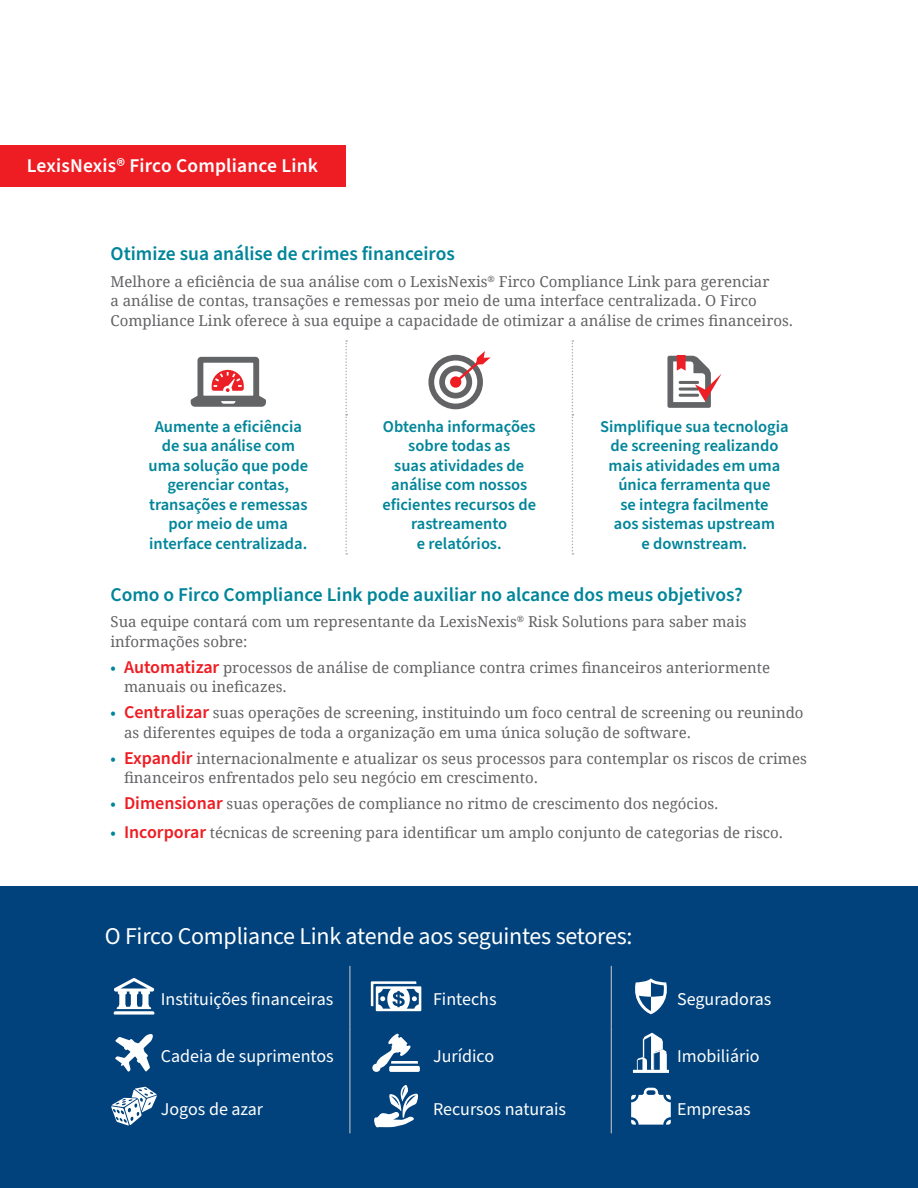
<style>
.page{position:relative;width:918px;height:1188px;background:#fff}
.page>*{position:absolute;margin:0;border:0;box-sizing:border-box;transform-origin:0 0}
.Content_-_Subhead_co{font:24px "Source Sans Pro";letter-spacing:-.01em;color:#fff}
.Content_-_Subhead_co-2{font:600 19.5px "Source Sans Pro";color:#008599}
.DESCRIPTOR_FLAG_-_RI{font:600 19.5px "Source Sans Pro";letter-spacing:.01em;color:#fff}
.Footer_Title_-_Left{font:18px "Source Sans Pro";color:#fff}
.Content_-_1_Column{font:600 16.5px/19.5px "Source Sans Pro";color:#008599;text-align:center}
.Content_-_1_Column-2{font:15px/19.5px "Droid Serif";color:#636366}
.s1{font-family:"Source Sans Pro";font-weight:600;font-size:16.5px;color:#008599}
.s2{font-family:"Source Sans Pro";font-weight:600;font-size:18px;color:#ee1d23}
</style>
<div class="page">
<div style="left:0;top:887px;width:918px;height:301px;background:#01427c"></div>
<hr style="left:611px;top:966px;width:1px;height:61px;background:#c7c7c6">
<hr style="left:611px;top:1027px;width:1px;height:52px;background:#c7c7c6">
<hr style="left:611px;top:1079px;width:1px;height:54px;background:#c7c7c6">
<hr style="left:349px;top:966px;width:1px;height:61px;background:#c7c7c6">
<hr style="left:349px;top:1027px;width:1px;height:52px;background:#c7c7c6">
<hr style="left:349px;top:1079px;width:1px;height:54px;background:#c7c7c6">
<svg style="left:114px;top:978px;width:40px;height:37px"></svg>
<svg style="left:371px;top:981px;width:50px;height:30px"></svg>
<svg style="left:635px;top:978px;width:32px;height:36px"></svg>
<svg style="left:115px;top:1034px;width:38px;height:38px"></svg>
<svg style="left:372px;top:1034px;width:46px;height:38px"></svg>
<div style="left:389px;top:1066px;width:31px;height:6px;background:#fff;border-radius:2px"></div>
<svg style="left:633px;top:1033px;width:36px;height:40px"></svg>
<svg style="left:111px;top:1087px;width:46px;height:39px"></svg>
<svg style="left:374px;top:1085px;width:44px;height:42px"></svg>
<svg style="left:631px;top:1088px;width:40px;height:37px"></svg>
<div style="left:0;top:145px;width:345px;height:41px;background:#ee1d23"></div>
<svg style="left:345px;top:340px;width:2px;height:215px"></svg>
<svg style="left:572px;top:340px;width:1px;height:215px"></svg>
<svg style="left:191px;top:357px;width:75px;height:50px"></svg>
<div style="left:428px;top:355px;width:55px;height:54px;border:6px solid #636366;border-radius:50%"></div>
<div style="left:439px;top:366px;width:33px;height:33px;border:6px solid #636366;border-radius:50%"></div>
<div style="left:450px;top:376px;width:11px;height:12px;background:#ee1d23;border-radius:50%"></div>
<svg style="left:455px;top:351px;width:36px;height:32px"></svg>
<svg style="left:667px;top:355px;width:54px;height:53px"></svg>
<p class="DESCRIPTOR_FLAG_-_RI" style="left:27px;top:152px;width:293px">LexisNexis® Firco Compliance Link</p>
<p class="Content_-_Subhead_co-2" style="left:111px;top:241px;width:346px">Otimize sua análise de crimes financeiros</p>
<p class="Content_-_1_Column-2" style="left:111px;top:271px;width:684px">Melhore a eficiência de sua análise com o LexisNexis<sup>®</sup> Firco Compliance Link para gerenciar<br>a análise de contas, transações e remessas por meio de uma interface centralizada. O Firco<br>Compliance Link oferece à sua equipe a capacidade de otimizar a análise de crimes financeiros.</p>
<p class="Content_-_1_Column" style="left:149px;top:417px;width:161px">Aumente a eficiência de sua análise com uma solução que pode gerenciar contas, transações e remessas por meio de uma interface centralizada.</p>
<p class="Content_-_1_Column" style="left:382px;top:417px;width:155px">Obtenha informações sobre todas as<br>suas atividades de análise com nossos eficientes recursos de rastreamento<br>e relatórios.</p>
<p class="Content_-_1_Column" style="left:600px;top:417px;width:190px">Simplifique sua tecnologia de screening realizando mais atividades em uma única ferramenta que<br>se integra facilmente<br>aos sistemas upstream<br>e downstream.</p>
<p class="Content_-_Subhead_co-2" style="left:111px;top:581px;width:634px">Como o Firco Compliance Link pode auxiliar no alcance dos meus objetivos?</p>
<p class="Content_-_1_Column-2" style="left:111px;top:612px;width:638px">Sua equipe contará com um representante da LexisNexis<sup>®</sup> Risk Solutions para saber mais informações sobre:</p>
<p class="Content_-_1_Column-2" style="left:124px;top:657px;width:648px;text-indent:-14px"><span class="s1">•</span> <span class="s2">Automatizar</span> processos de análise de compliance contra crimes financeiros anteriormente manuais ou ineficazes.</p>
<p class="Content_-_1_Column-2" style="left:124px;top:703px;width:681px;text-indent:-14px"><span class="s1">•</span> <span class="s2">Centralizar</span> suas operações de screening, instituindo um foco central de screening ou reunindo as diferentes equipes de toda a organização em uma única solução de software.</p>
<p class="Content_-_1_Column-2" style="left:124px;top:748px;width:684px;text-indent:-14px"><span class="s1">•</span> <span class="s2">Expandir</span> internacionalmente e atualizar os seus processos para contemplar os riscos de crimes financeiros enfrentados pelo seu negócio em crescimento.</p>
<p class="Content_-_1_Column-2" style="left:111px;top:794px;width:609px"><span class="s1">•</span> <span class="s2">Dimensionar</span> suas operações de compliance no ritmo de crescimento dos negócios.</p>
<p class="Content_-_1_Column-2" style="left:111px;top:823px;width:674px"><span class="s1">•</span> <span class="s2">Incorporar</span> técnicas de screening para identificar um amplo conjunto de categorias de risco.</p>
<p class="Content_-_Subhead_co" style="left:105px;top:920px;width:529px">O Firco Compliance Link atende aos seguintes setores:</p>
<p class="Footer_Title_-_Left" style="left:161px;top:987px;width:174px">Instituições financeiras</p>
<p class="Footer_Title_-_Left" style="left:433px;top:987px;width:65px">Fintechs</p>
<p class="Footer_Title_-_Left" style="left:677px;top:987px;width:96px">Seguradoras</p>
<p class="Footer_Title_-_Left" style="left:161px;top:1044px;width:174px">Cadeia de suprimentos</p>
<p class="Footer_Title_-_Left" style="left:433px;top:1044px;width:63px">Jurídico</p>
<p class="Footer_Title_-_Left" style="left:677px;top:1044px;width:84px">Imobiliário</p>
<p class="Footer_Title_-_Left" style="left:161px;top:1097px;width:104px">Jogos de azar</p>
<p class="Footer_Title_-_Left" style="left:433px;top:1097px;width:135px">Recursos naturais</p>
<p class="Footer_Title_-_Left" style="left:677px;top:1097px;width:75px">Empresas</p>
</div>
